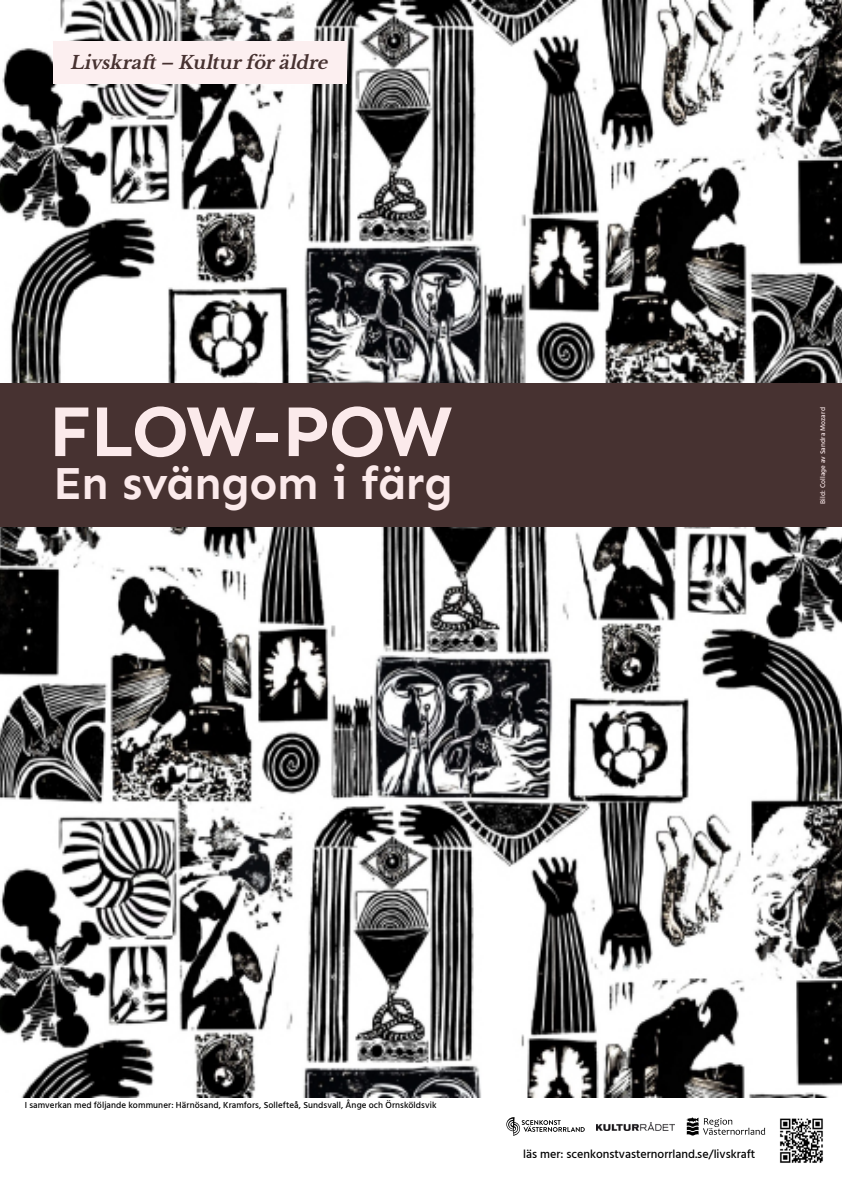
<style>
.page{position:relative;width:842px;height:1191px;background:#fff}
.page>*{position:absolute;margin:0;border:0;box-sizing:border-box;transform-origin:0 0}
.t1{font:700 74.2px "Sen";letter-spacing:-.04em;color:#fbeaeb}
.t2{font:700 46px "Sen";letter-spacing:-.015em;color:#fbeaeb}
.t3{font:italic 700 18px "Libre Baskerville";color:#473231}
.t4{font:500 12px "Hind";color:#000}
.t5{font:500 9px "Hind";letter-spacing:.01em;color:#000}
.t6{font:500 7px "Hind";letter-spacing:.02em;color:#fbeaeb}
</style>
<div class="page">
<img style="left:0;top:0;width:842px;height:1097px">
<svg style="left:506px;top:1117px;width:79px;height:18px"></svg>
<svg style="left:687px;top:1117px;width:78px;height:18px"></svg>
<img style="left:596px;top:1122px;width:78px;height:8px">
<img style="left:779px;top:1118px;width:44px;height:45px">
<div style="left:53px;top:41px;width:294px;height:43px;background:#fceff0"></div>
<div style="left:0;top:383px;width:842px;height:143px;background:#473231"></div>
<h3 class="t3" style="left:70px;top:52px;width:263px">Livskraft – Kultur för äldre</h3>
<h1 class="t1" style="left:48px;top:389px;width:406px">FLOW-POW</h1>
<h2 class="t2" style="left:53px;top:457px;width:401px">En svängom i färg</h2>
<p class="t6" style="left:818px;top:504px;width:98px;rotate:-90deg">Bild: Collage av Sandra Mozard</p>
<p class="t5" style="left:25px;top:1098px;width:413px">I samverkan med följande kommuner: Härnösand, Kramfors, Sollefteå, Sundsvall, Ånge och Örnsköldsvik</p>
<h3 class="t4" style="left:523px;top:1146px;width:234px">läs mer: scenkonstvasternorrland.se/livskraft</h3>
</div>
